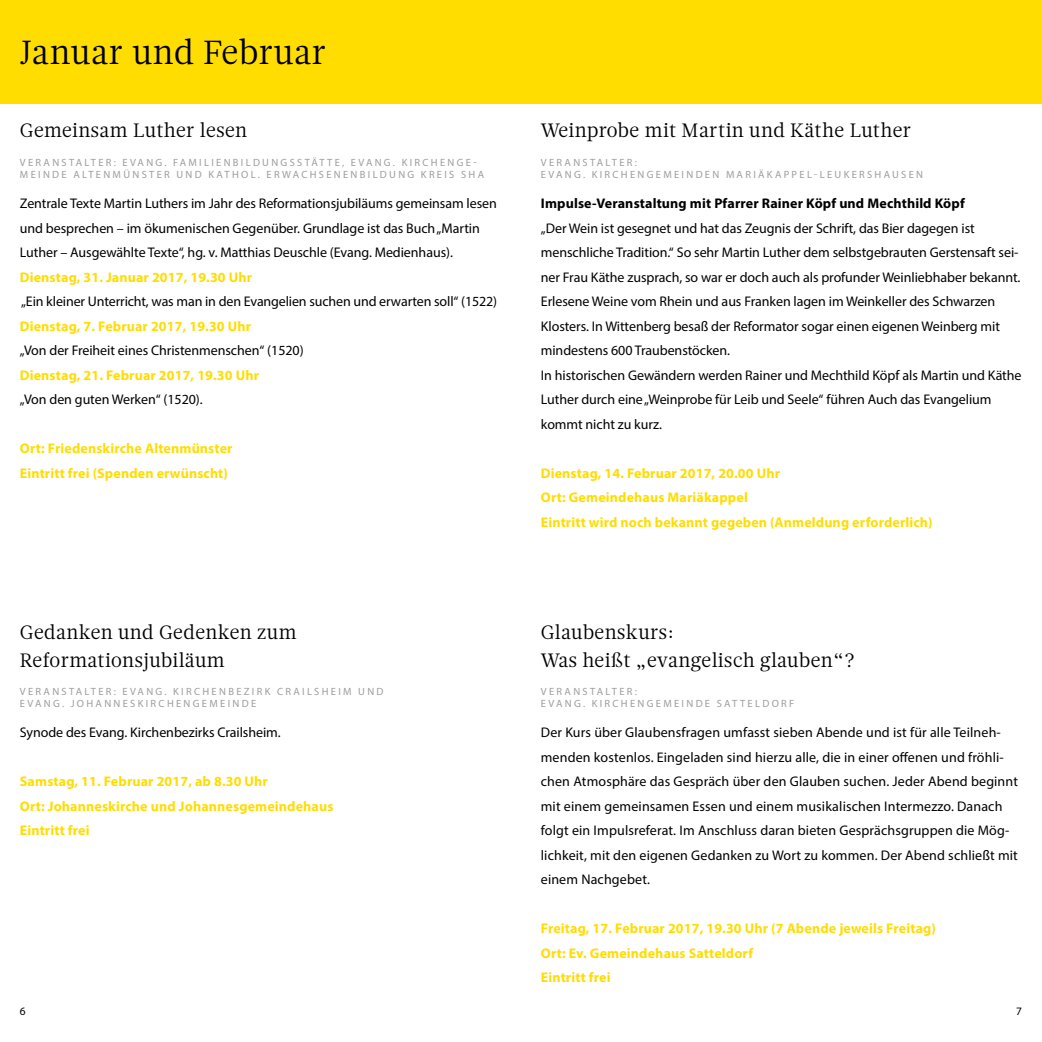
<style>
.page{position:relative;width:1042px;height:1042px;background:#fff}
.page>*{position:absolute;margin:0;border:0;box-sizing:border-box;transform-origin:0 0}
.t1{font:33.25px "Glosa Headline";letter-spacing:.015em;color:#000}
.t2{font:19.25px/28px "Glosa Headline";letter-spacing:.025em;color:#000}
.t3{font:14px/24.5px "Myriad Pro";letter-spacing:-.005em;color:#000}
.t4{font:700 14px/24.5px "Myriad Pro";letter-spacing:.01em;color:#fd0}
.t5{font:700 14px "Myriad Pro";letter-spacing:.01em;color:#000}
.t6{font:11.38px "Myriad Pro";color:#000}
.t7{font:10.5px/12.6px "Myriad Pro";letter-spacing:.22em;color:#9d9d9c}
</style>
<div class="page">
<div style="left:0;top:0;width:1042px;height:103px;background:#fd0"></div>
<h1 class="t1" style="left:20px;top:31px;width:308px">Januar und Februar</h1>
<h2 class="t2" style="left:20px;top:117px;width:229px">Gemeinsam Luther lesen</h2>
<p class="t7" style="left:20px;top:155px;width:466px">VERANSTALTER: EVANG. FAMILIENBILDUNGSSTÄTTE, EVANG. KIRCHENGE-<br>MEINDE ALTENMÜNSTER UND KATHOL. ERWACHSENENBILDUNG KREIS SHA</p>
<p class="t3" style="left:20px;top:191px;width:479px">Zentrale Texte Martin Luthers im Jahr des Reformationsjubiläums gemeinsam lesen und besprechen – im ökumenischen Gegenüber. Grundlage ist das Buch „Martin<br>Luther – Ausgewählte Texte“, hg. v. Matthias Deuschle (Evang. Medienhaus).</p>
<p class="t4" style="left:20px;top:264px;width:234px">Dienstag, 31. Januar 2017, 19.30 Uhr</p>
<p class="t3" style="left:21px;top:289px;width:477px">„Ein kleiner Unterricht, was man in den Evangelien suchen und erwarten soll“ (1522)</p>
<p class="t4" style="left:20px;top:313px;width:233px">Dienstag, 7. Februar 2017, 19.30 Uhr</p>
<p class="t3" style="left:20px;top:338px;width:285px">„Von der Freiheit eines Christenmenschen“ (1520)</p>
<p class="t4" style="left:20px;top:362px;width:241px">Dienstag, 21. Februar 2017, 19.30 Uhr</p>
<p class="t3" style="left:20px;top:387px;width:184px">„Von den guten Werken“ (1520).</p>
<p class="t4" style="left:20px;top:436px;width:214px">Ort: Friedenskirche Altenmünster<br>Eintritt frei (Spenden erwünscht)</p>
<h2 class="t2" style="left:20px;top:618px;width:278px">Gedanken und Gedenken zum<br>Reformationsjubiläum</h2>
<p class="t7" style="left:20px;top:684px;width:365px">VERANSTALTER: EVANG. KIRCHENBEZIRK CRAILSHEIM UND<br>EVANG. JOHANNESKIRCHENGEMEINDE</p>
<p class="t3" style="left:20px;top:720px;width:262px">Synode des Evang. Kirchenbezirks Crailsheim.</p>
<p class="t4" style="left:20px;top:769px;width:315px">Samstag, 11. Februar 2017, ab 8.30 Uhr<br>Ort: Johanneskirche und Johannesgemeindehaus<br>Eintritt frei</p>
<h2 class="t2" style="left:541px;top:117px;width:372px">Weinprobe mit Martin und Käthe Luther</h2>
<p class="t7" style="left:541px;top:155px;width:384px">VERANSTALTER:<br>EVANG. KIRCHENGEMEINDEN MARIÄKAPPEL-LEUKERSHAUSEN</p>
<p class="t5" style="left:541px;top:194px;width:425px">Impulse-Veranstaltung mit Pfarrer Rainer Köpf und Mechthild Köpf</p>
<p class="t3" style="left:541px;top:216px;width:482px">„Der Wein ist gesegnet und hat das Zeugnis der Schrift, das Bier dagegen ist menschliche Tradition.“ So sehr Martin Luther dem selbstgebrauten Gerstensaft sei&shy;ner Frau Käthe zusprach, so war er doch auch als profunder Weinliebhaber bekannt.<br>Erlesene Weine vom Rhein und aus Franken lagen im Weinkeller des Schwarzen Klosters. In Wittenberg besaß der Reformator sogar einen eigenen Weinberg mit mindestens 600 Traubenstöcken.<br>In historischen Gewändern werden Rainer und Mechthild Köpf als Martin und Käthe Luther durch eine „Weinprobe für Leib und Seele“ führen Auch das Evangelium kommt nicht zu kurz.</p>
<p class="t4" style="left:541px;top:460px;width:393px">Dienstag, 14. Februar 2017, 20.00 Uhr<br>Ort: Gemeindehaus Mariäkappel<br>Eintritt wird noch bekannt gegeben (Anmeldung erforderlich)</p>
<h2 class="t2" style="left:541px;top:618px;width:315px">Glaubenskurs:<br>Was heißt „evangelisch glauben“?</h2>
<p class="t7" style="left:541px;top:684px;width:255px">VERANSTALTER:<br>EVANG. KIRCHENGEMEINDE SATTELDORF</p>
<p class="t3" style="left:541px;top:720px;width:479px">Der Kurs über Glaubensfragen umfasst sieben Abende und ist für alle Teilneh&shy;menden kostenlos. Eingeladen sind hierzu alle, die in einer offenen und fröhli&shy;chen Atmosphäre das Gespräch über den Glauben suchen. Jeder Abend beginnt mit einem gemeinsamen Essen und einem musikalischen Intermezzo. Danach folgt ein Impulsreferat. Im Anschluss daran bieten Gesprächsgruppen die Mög&shy;lichkeit, mit den eigenen Gedanken zu Wort zu kommen. Der Abend schließt mit einem Nachgebet.</p>
<p class="t4" style="left:541px;top:916px;width:397px">Freitag, 17. Februar 2017, 19.30 Uhr (7 Abende jeweils Freitag)<br>Ort: Ev. Gemeindehaus Satteldorf<br>Eintritt frei</p>
<p class="t6" style="left:20px;top:1004px;width:7px">6</p>
<p class="t6" style="left:1016px;top:1004px;width:7px">7</p>
</div>
